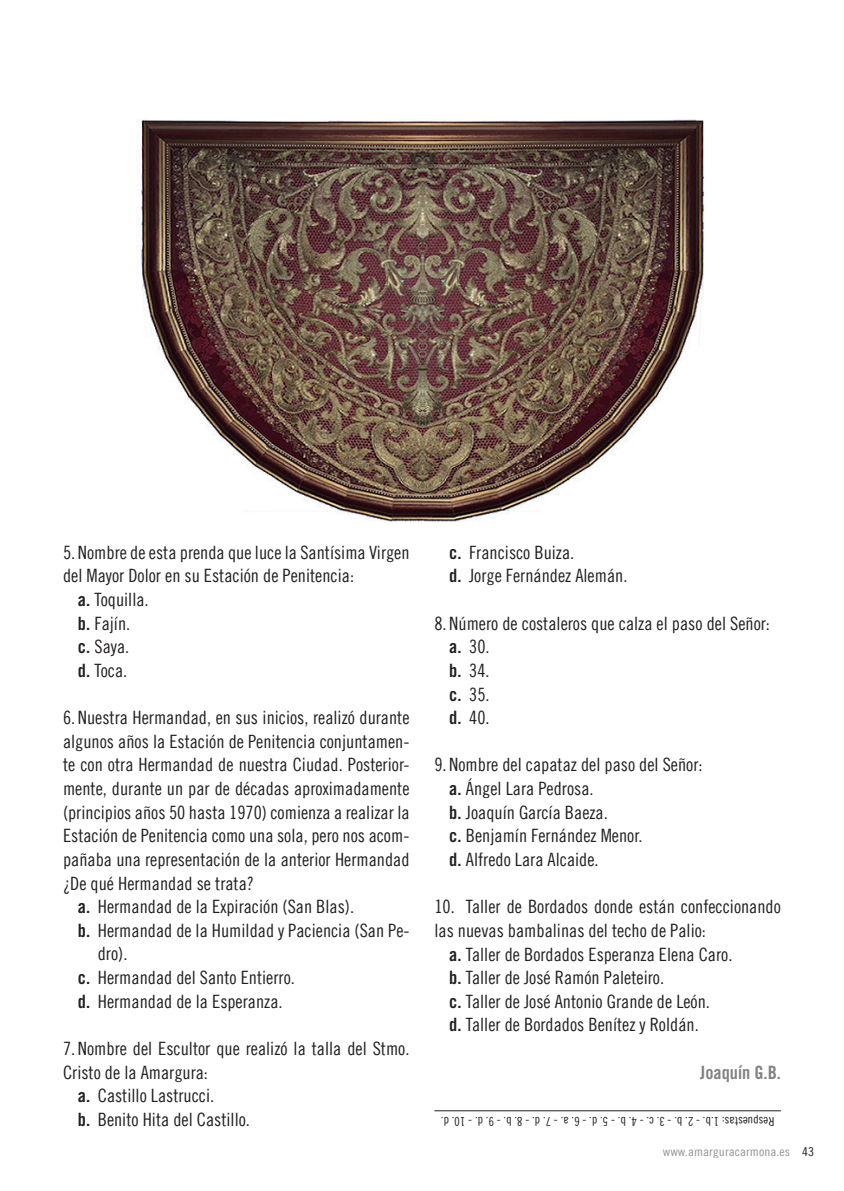
<style>
.page{position:relative;width:844px;height:1191px;background:#fff}
.page>*{position:absolute;margin:0;border:0;box-sizing:border-box;transform-origin:0 0}
.t1{font:18.38px/23.6px "Trade Gothic LT Cond Eighteen";color:#231f20}
.t2{font:18.38px "Trade Gothic LT Bold Cond Twenty";color:#808285}
.t3{font:12.25px "Trade Gothic LT Cond Eighteen";color:#231f20}
.t4{font:12.25px "Trade Gothic LT Cond Eighteen";color:#939598;scale:1.11 1}
.s1{font-family:"Trade Gothic LT Bold Cond Twenty"}
.s2{color:#231f20}
</style>
<div class="page">
<hr style="left:434px;top:1110px;width:346px;height:1px;background:#231f20">
<img style="left:141px;top:119px;width:563px;height:403px">
<p class="t1" style="left:63px;top:540px;width:348px">5. Nombre de esta prenda que luce la Santísima Virgen</p>
<p class="t1" style="left:63px;top:564px;width:292px">del Mayor Dolor en su Estación de Penitencia:</p>
<p class="t1" style="left:78px;top:587px;width:72px"><span class="s1">a.</span> Toquilla.</p>
<p class="t1" style="left:78px;top:611px;width:54px"><span class="s1">b.</span> Fajín.</p>
<p class="t1" style="left:78px;top:634px;width:53px"><span class="s1">c.</span> Saya.</p>
<p class="t1" style="left:78px;top:658px;width:51px"><span class="s1">d.</span> Toca.</p>
<p class="t1" style="left:63px;top:705px;width:348px">6. Nuestra Hermandad, en sus inicios, realizó durante</p>
<p class="t1" style="left:63px;top:729px;width:348px">algunos años la Estación de Penitencia conjuntamen-</p>
<p class="t1" style="left:63px;top:753px;width:348px">te con otra Hermandad de nuestra Ciudad. Posterior-</p>
<p class="t1" style="left:63px;top:776px;width:348px">mente, durante un par de décadas aproximadamente</p>
<p class="t1" style="left:63px;top:800px;width:348px">(principios años 50 hasta 1970) comienza a realizar la</p>
<p class="t1" style="left:63px;top:823px;width:348px">Estación de Penitencia como una sola, pero nos acom-</p>
<p class="t1" style="left:63px;top:847px;width:348px">pañaba una representación de la anterior Hermandad</p>
<p class="t1" style="left:63px;top:871px;width:192px">¿De qué Hermandad se trata?</p>
<p class="t1" style="left:78px;top:894px;width:277px"><span class="s1">a.</span> Hermandad de la Expiración (San Blas).</p>
<p class="t1" style="left:78px;top:918px;width:333px"><span class="s1">b.</span> Hermandad de la Humildad y Paciencia (San Pe-</p>
<p class="t1" style="left:98px;top:942px;width:31px">dro).</p>
<p class="t1" style="left:78px;top:965px;width:218px"><span class="s1">c.</span> Hermandad del Santo Entierro.</p>
<p class="t1" style="left:78px;top:989px;width:206px"><span class="s1">d.</span> Hermandad de la Esperanza.</p>
<p class="t1" style="left:63px;top:1036px;width:348px">7. Nombre del Escultor que realizó la talla del Stmo.</p>
<p class="t1" style="left:63px;top:1060px;width:146px">Cristo de la Amargura:</p>
<p class="t1" style="left:78px;top:1083px;width:138px"><span class="s1">a.</span> Castillo Lastrucci.</p>
<p class="t1" style="left:78px;top:1107px;width:173px"><span class="s1">b.</span> Benito Hita del Castillo.</p>
<p class="t1" style="left:449px;top:540px;width:180px"><span class="s1">c.</span> Francisco Buiza.<br><span class="s1">d.</span> Jorge Fernández Alemán.</p>
<p class="t1" style="left:449px;top:611px;width:322px;text-indent:-15px">8. Número de costaleros que calza el paso del Señor: <span class="s1">a.</span> 30.<br><span class="s1">b.</span> 34.<br><span class="s1">c.</span> 35.<br><span class="s1">d.</span> 40.</p>
<p class="t1" style="left:449px;top:753px;width:255px;text-indent:-15px">9. Nombre del capataz del paso del Señor: <span class="s1">a.</span> Ángel Lara Pedrosa.<br><span class="s1">b.</span> Joaquín García Baeza.<br><span class="s1">c.</span> Benjamín Fernández Menor.<br><span class="s1">d.</span> Alfredo Lara Alcaide.</p>
<p class="t1" style="left:434px;top:894px;width:348px">10. Taller de Bordados donde están confeccionando</p>
<p class="t1" style="left:434px;top:918px;width:273px">las nuevas bambalinas del techo de Palio:</p>
<p class="t1" style="left:449px;top:942px;width:284px"><span class="s1">a.</span> Taller de Bordados Esperanza Elena Caro.</p>
<p class="t1" style="left:449px;top:965px;width:216px"><span class="s1">b.</span> Taller de José Ramón Paleteiro.</p>
<p class="t1" style="left:449px;top:989px;width:262px"><span class="s1">c.</span> Taller de José Antonio Grande de León.</p>
<p class="t1" style="left:449px;top:1013px;width:251px"><span class="s1">d.</span> Taller de Bordados Benítez y Roldán.</p>
<p class="t2" style="left:700px;top:1061px;width:82px">Joaquín G.B.</p>
<p class="t3" style="left:774px;top:1128px;width:335px;rotate:-180deg">Respuestas: 1.b. - 2. b. - 3. c. - 4. b. - 5. d. - 6. a. - 7. d. - 8. b. - 9. d. - 10. d.</p>
<p class="t4" style="left:662px;top:1144px;width:138px">www.amarguracarmona.es <span class="s2">43</span></p>
</div>
